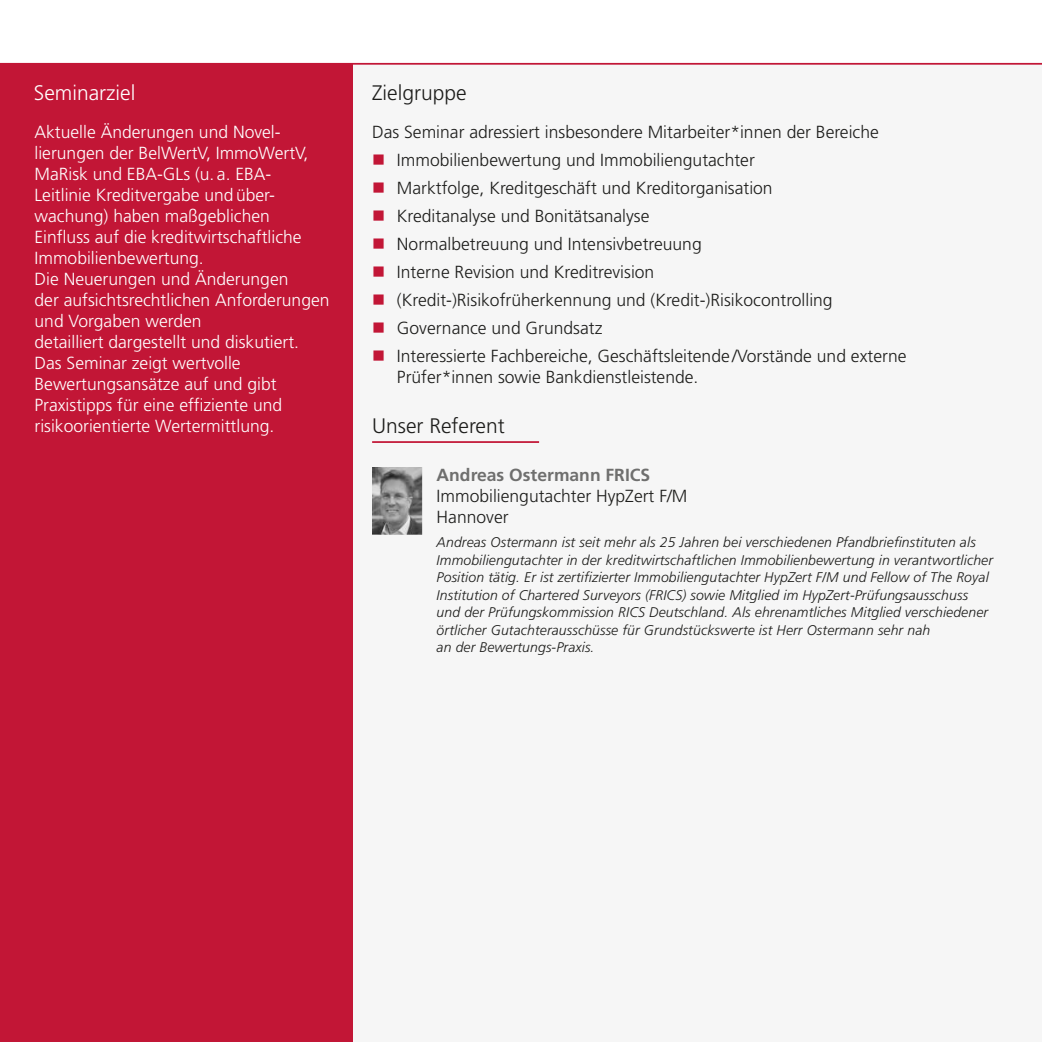
<style>
.page{position:relative;width:1042px;height:1042px;background:#fff}
.page>*{position:absolute;margin:0;border:0;box-sizing:border-box;transform-origin:0 0}
.t1{font:300 21px "Frutiger LT Pro";color:#1d1d1b}
.t2{font:300 21px "Frutiger LT Pro";color:#fff}
.t3{font:300 17.5px/28px "Frutiger LT Pro";color:#1d1d1b}
.t4{font:300 17.5px/21px "Frutiger LT Pro";color:#fff}
.t5{font:700 17.5px "Frutiger LT Pro";color:#6f6f6e}
.t6{font:italic 300 14px/17.5px "Frutiger LT Pro";letter-spacing:.01em;color:#1d1d1b}
</style>
<div class="page">
<hr style="left:0;top:0;width:1px;height:65px;background:#c21636">
<div style="left:352px;top:65px;width:690px;height:977px;background:#f6f6f6"></div>
<hr style="left:0;top:63px;width:1042px;height:2px;background:#c21636">
<div style="left:0;top:64px;width:352px;height:978px;background:#c21636"></div>
<hr style="left:372px;top:441px;width:167px;height:2px;background:#c21636">
<img style="left:372px;top:468px;width:50px;height:66px">
<h1 class="t2" style="left:34px;top:84px;width:103px">Seminarziel</h1>
<p class="t4" style="left:35px;top:123px;width:296px">Aktuelle Änderungen und Novel&shy;lierungen der BelWertV, ImmoWertV, MaRisk und EBA-GLs (u. a. EBA-Leitlinie Kreditvergabe und über&shy;wachung) haben maßgeblichen Einfluss auf die kreditwirtschaftliche Immobilienbewertung.<br>Die Neuerungen und Änderungen<br>der aufsichtsrechtlichen Anforderungen und Vorgaben werden<br>detailliert dargestellt und diskutiert.<br>Das Seminar zeigt wertvolle Bewertungsansätze auf und gibt Praxistipps für eine effiziente und risikoorientierte Wertermittlung.</p>
<h1 class="t1" style="left:372px;top:84px;width:96px">Zielgruppe</h1>
<p class="t3" style="left:397px;top:120px;width:511px;text-indent:-25px">Das Seminar adressiert insbesondere Mitarbeiter*innen der Bereiche Immobilienbewertung und Immobiliengutachter<br>Marktfolge, Kreditgeschäft und Kreditorganisation<br>Kreditanalyse und Bonitätsanalyse<br>Normalbetreuung und Intensivbetreuung<br>Interne Revision und Kreditrevision<br>(Kredit-)Risikofrüherkennung und (Kredit-)Risikocontrolling Governance und Grundsatz<br>Interessierte Fachbereiche, Geschäftsleitende /Vorstände und externe</p>
<p class="t3" style="left:397px;top:365px;width:303px">Prüfer*innen sowie Bankdienstleistende.</p>
<h1 class="t1" style="left:372px;top:418px;width:134px">Unser Referent</h1>
<p class="t5" style="left:437px;top:468px;width:215px">Andreas Ostermann FRICS</p>
<p class="t3" style="left:437px;top:487px;width:252px;line-height:21px">Immobiliengutachter HypZert F/M<br>Hannover</p>
<p class="t6" style="left:437px;top:535px;width:558px">Andreas Ostermann ist seit mehr als 25 Jahren bei verschiedenen Pfandbriefinstituten als Immobiliengutachter in der kreditwirtschaftlichen Immobilienbewertung in verantwortlicher Position tätig. Er ist zertifizierter Immobiliengutachter HypZert F/M und Fellow of The Royal Institution of Chartered Surveyors (FRICS) sowie Mitglied im HypZert-Prüfungsausschuss und der Prüfungskommission RICS Deutschland. Als ehrenamtliches Mitglied verschiedener örtlicher Gutachterausschüsse für Grundstückswerte ist Herr Ostermann sehr nah<br>an der Bewertungs-Praxis.</p>
</div>
